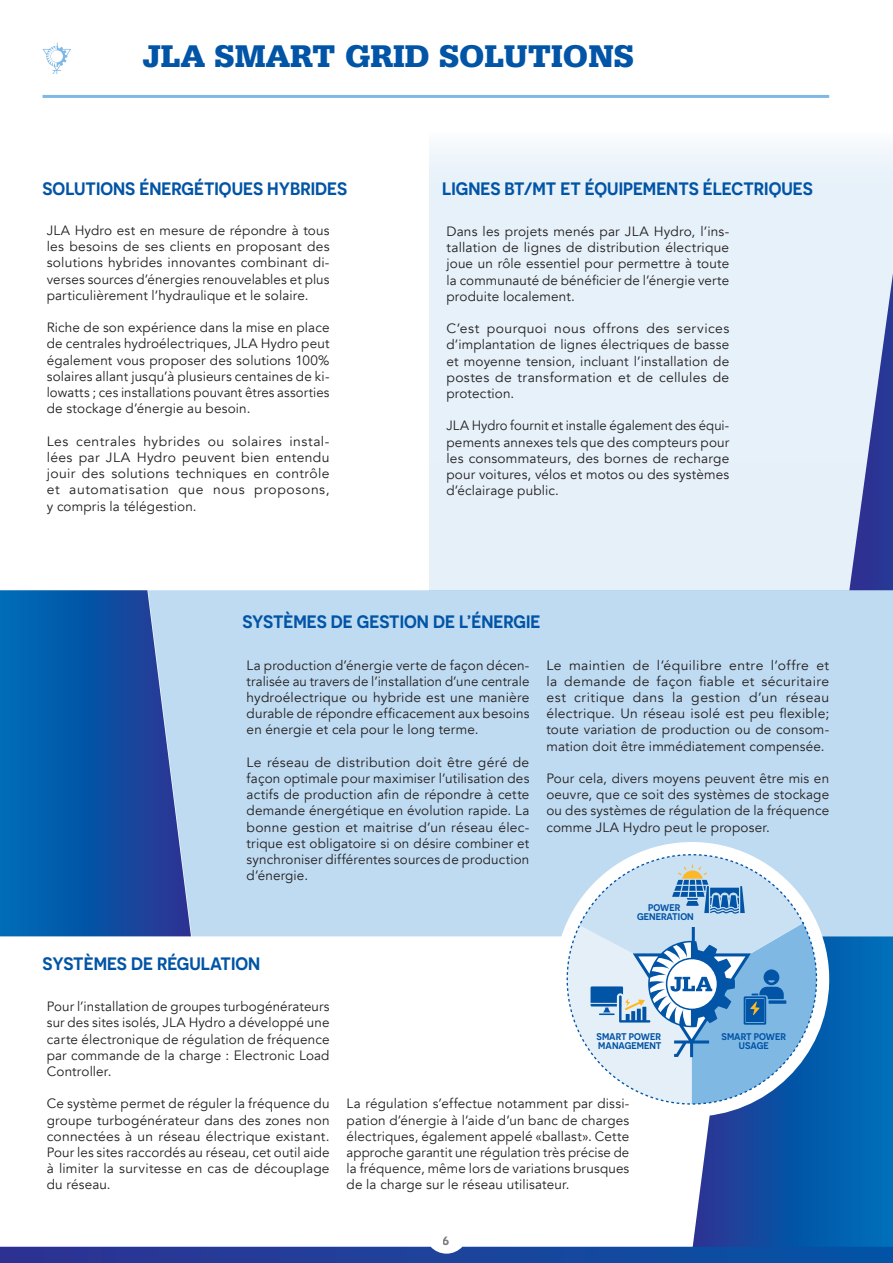
<style>
.page{position:relative;width:893px;height:1263px;background:#fff}
.page>*{position:absolute;margin:0;border:0;box-sizing:border-box;transform-origin:0 0}
.t1{font:900 33px "Serifa BT";color:#0154a6}
.t2{font:600 18px "Novecentosans";color:#0154a6}
.t3{font:600 15px "Novecentosans";color:#231f20}
.t4{font:13.5px/16.2px "Avenir";letter-spacing:.01em;color:#231f20;text-align:justify}
.t5{font:600 9.75px/9.8px "Novecentosans";color:#0154a6;text-align:center}
</style>
<div class="page">
<div style="left:191px;top:590px;width:702px;height:346px;background:#bfdbf1"></div>
<div style="left:429px;top:129px;width:464px;height:461px;background:#e6f1f9"></div>
<hr style="left:43px;top:95px;width:786px;height:3px;background:#7fb8e4">
<svg style="left:0;top:590px;width:191px;height:346px"></svg>
<svg style="left:691px;top:936px;width:202px;height:311px"></svg>
<svg style="left:849px;top:274px;width:44px;height:316px"></svg>
<svg style="left:43px;top:43px;width:28px;height:31px"></svg>
<svg style="left:554px;top:842px;width:275px;height:275px"></svg>
<svg style="left:567px;top:855px;width:249px;height:249px"></svg>
<svg style="left:0;top:1247px;width:893px;height:16px"></svg>
<h1 class="t1" style="left:142px;top:36px;width:493px">JLA SMART GRID SOLUTIONS</h1>
<h2 class="t2" style="left:43px;top:177px;width:306px">SOLUTIONS ÉNERGÉTIQUES HYBRIDES</h2>
<p class="t4" style="left:47px;top:223px;width:284px">JLA Hydro est en mesure de répondre à tous les besoins de ses clients en proposant des solutions hybrides innovantes combinant di&shy;verses sources d’énergies renouvelables et plus particulièrement l’hydraulique et le solaire.</p>
<p class="t4" style="left:47px;top:320px;width:284px">Riche de son expérience dans la mise en place de centrales hydroélectriques, JLA Hydro peut également vous proposer des solutions 100% solaires allant jusqu’à plusieurs centaines de ki&shy;lowatts ; ces installations pouvant êtres assorties de stockage d’énergie au besoin.</p>
<p class="t4" style="left:47px;top:433px;width:284px">Les centrales hybrides ou solaires instal&shy;lées par JLA Hydro peuvent bien entendu jouir des solutions techniques en contrôle et automatisation que nous proposons, y compris la télégestion.</p>
<h2 class="t2" style="left:442px;top:178px;width:372px">LIGNES BT/MT ET ÉQUIPEMENTS ÉLECTRIQUES</h2>
<p class="t4" style="left:446px;top:223px;width:284px">Dans les projets menés par JLA Hydro, l’ins&shy;tallation de lignes de distribution électrique joue un rôle essentiel pour permettre à toute la communauté de bénéficier de l’énergie verte produite localement.</p>
<p class="t4" style="left:446px;top:321px;width:284px">C’est pourquoi nous offrons des services d’implantation de lignes électriques de basse et moyenne tension, incluant l’installation de postes de transformation et de cellules de protection.</p>
<p class="t4" style="left:446px;top:418px;width:284px">JLA Hydro fournit et installe également des équi&shy;pements annexes tels que des compteurs pour les consommateurs, des bornes de recharge pour voitures, vélos et motos ou des systèmes d’éclairage public.</p>
<h2 class="t2" style="left:242px;top:611px;width:300px">SYSTÈMES DE GESTION DE L’ÉNERGIE</h2>
<p class="t4" style="left:247px;top:657px;width:284px">La production d’énergie verte de façon décen&shy;tralisée au travers de l’installation d’une centrale hydroélectrique ou hybride est une manière durable de répondre efficacement aux besoins en énergie et cela pour le long terme.</p>
<p class="t4" style="left:247px;top:754px;width:284px">Le réseau de distribution doit être géré de façon optimale pour maximiser l’utilisation des actifs de production afin de répondre à cette demande énergétique en évolution rapide. La bonne gestion et maitrise d’un réseau élec&shy;trique est obligatoire si on désire combiner et synchroniser différentes sources de production d’énergie.</p>
<h2 class="t2" style="left:43px;top:953px;width:219px">SYSTÈMES DE RÉGULATION</h2>
<p class="t4" style="left:546px;top:657px;width:284px">Le maintien de l’équilibre entre l’offre et la demande de façon fiable et sécuritaire est critique dans la gestion d’un réseau électrique. Un réseau isolé est peu flexible; toute variation de production ou de consom&shy;mation doit être immédiatement compensée.</p>
<p class="t4" style="left:546px;top:770px;width:284px">Pour cela, divers moyens peuvent être mis en oeuvre, que ce soit des systèmes de stockage ou des systèmes de régulation de la fréquence comme JLA Hydro peut le proposer.</p>
<p class="t5" style="left:637px;top:902px;width:58px">POWER<br>GENERATION</p>
<p class="t4" style="left:47px;top:998px;width:284px">Pour l’installation de groupes turbogénérateurs sur des sites isolés, JLA Hydro a développé une carte électronique de régulation de fréquence par commande de la charge : Electronic Load Controller.</p>
<p class="t4" style="left:47px;top:1096px;width:284px">Ce système permet de réguler la fréquence du groupe turbogénérateur dans des zones non connectées à un réseau électrique existant.<br>Pour les sites raccordés au réseau, cet outil aide à limiter la survitesse en cas de découplage du réseau.</p>
<p class="t5" style="left:597px;top:1031px;width:66px;text-align:left">SMART POWER<br>MANAGEMENT</p>
<p class="t4" style="left:347px;top:1096px;width:284px">La régulation s’effectue notamment par dissi&shy;pation d’énergie à l’aide d’un banc de charges électriques, également appelé «ballast». Cette approche garantit une régulation très précise de la fréquence, même lors de variations brusques de la charge sur le réseau utilisateur.</p>
<p class="t3" style="left:443px;top:1231px;width:9px">6</p>
<p class="t5" style="left:722px;top:1031px;width:66px">SMART POWER<br>USAGE</p>
</div>
